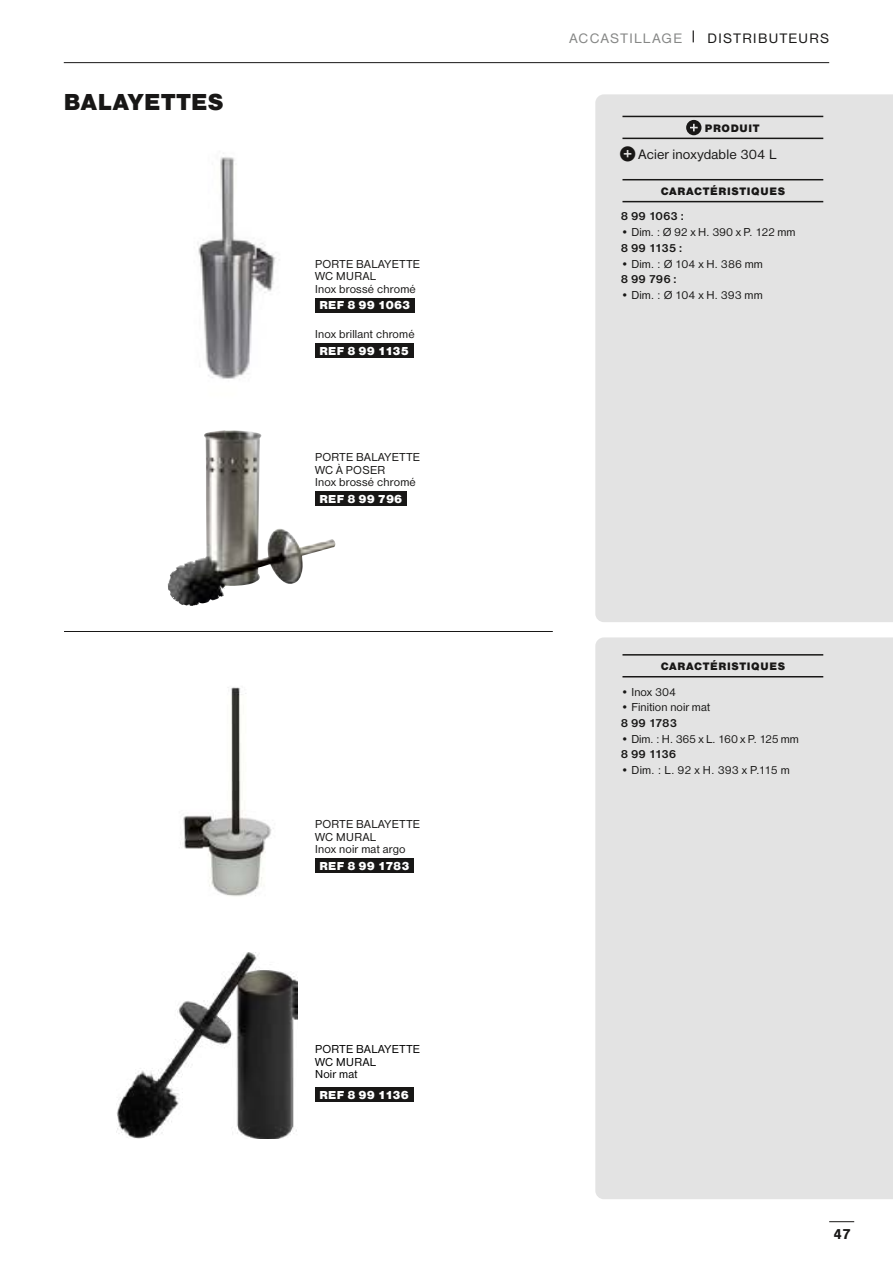
<style>
.page{position:relative;width:893px;height:1263px;background:#fff}
.page>*{position:absolute;margin:0;border:0;box-sizing:border-box;transform-origin:0 0}
.t1{font:24px "Nimbus Sans DOT Blac";letter-spacing:.02em;color:#181716}
.t2{font:700 15px "Nimbus San";color:#181716}
.t3{font:14.25px "Nimbus Sans DOT";letter-spacing:.085em;color:#181716}
.t4{font:14.25px "Nimbus Sans DOT";letter-spacing:.01em;color:#181716}
.t5{font:12px/12.3px "Nimbus Sans DOT";letter-spacing:.015em;color:#181716}
.t6{font:12px "Nimbus Sans DOT Blac";letter-spacing:.015em;color:#fff}
.t7{font:700 12px "Nimbus Sans DOT";letter-spacing:-.01em;color:#181716}
.t8{font:12px/12.3px "Nimbus Sans DOT";letter-spacing:.03em;color:#000}
.t9{font:12px "Nimbus Sans DOT";letter-spacing:-.015em;color:#181716}
.t10{font:12px "Nimbus Sans DOT";letter-spacing:-.005em;color:#181716}
.t11{font:11.25px "Nimbus Sans DOT Blac";letter-spacing:.06em;color:#181716}
.s1{color:#868786}
.s2{font-family:"Pictos Loste";font-size:15px}
</style>
<div class="page">
<img style="left:168px;top:432px;width:167px;height:174px">
<img style="left:180px;top:687px;width:94px;height:210px">
<img style="left:117px;top:953px;width:181px;height:185px">
<img style="left:197px;top:153px;width:79px;height:226px">
<div style="left:315px;top:298px;width:99px;height:15px;background:#181716"></div>
<div style="left:315px;top:343px;width:98px;height:15px;background:#181716"></div>
<div style="left:315px;top:491px;width:92px;height:15px;background:#181716"></div>
<div style="left:315px;top:858px;width:99px;height:15px;background:#181716"></div>
<div style="left:315px;top:1087px;width:98px;height:15px;background:#181716"></div>
<hr style="left:64px;top:631px;width:489px;height:1px;background:#181716">
<div style="left:595px;top:637px;width:298px;height:562px;background:#e3e3e3"></div>
<hr style="left:622px;top:654px;width:201px;height:2px;background:#181716">
<hr style="left:622px;top:676px;width:201px;height:1px;background:#181716">
<div style="left:595px;top:94px;width:298px;height:528px;background:#e3e3e3"></div>
<hr style="left:622px;top:116px;width:201px;height:1px;background:#181716">
<hr style="left:622px;top:138px;width:201px;height:1px;background:#181716">
<hr style="left:622px;top:179px;width:201px;height:1px;background:#181716">
<hr style="left:622px;top:201px;width:201px;height:1px;background:#181716">
<svg style="left:686px;top:120px;width:15px;height:15px"></svg>
<svg style="left:829px;top:1221px;width:25px;height:1px"></svg>
<hr style="left:64px;top:62px;width:765px;height:1px;background:#181716">
<h1 class="t1" style="left:64px;top:88px;width:161px">BALAYETTES</h1>
<p class="t5" style="left:315px;top:258px;width:107px">PORTE BALAYETTE<br>WC MURAL<br>Inox brossé chromé</p>
<p class="t6" style="left:319px;top:298px;width:92px">REF 8 99 1063</p>
<p class="t5" style="left:315px;top:328px;width:101px">Inox brillant chromé</p>
<p class="t6" style="left:319px;top:344px;width:91px">REF 8 99 1135</p>
<p class="t5" style="left:315px;top:451px;width:107px">PORTE BALAYETTE<br>WC À POSER<br>Inox brossé chromé</p>
<p class="t6" style="left:319px;top:492px;width:85px">REF 8 99 796</p>
<p class="t5" style="left:315px;top:818px;width:107px">PORTE BALAYETTE<br>WC MURAL<br>Inox noir mat argo</p>
<p class="t6" style="left:319px;top:858px;width:92px">REF 8 99 1783</p>
<p class="t8" style="left:315px;top:1043px;width:107px">PORTE BALAYETTE<br>WC MURAL<br>Noir mat</p>
<p class="t6" style="left:319px;top:1088px;width:91px">REF 8 99 1136</p>
<p class="t3" style="left:569px;top:31px;width:261px"><span class="s1">ACCASTILLAGE</span> | DISTRIBUTEURS</p>
<p class="t11" style="left:705px;top:122px;width:56px">PRODUIT</p>
<p class="t4" style="left:621px;top:146px;width:157px"><span class="s2">R</span> Acier inoxydable 304 L</p>
<p class="t11" style="left:661px;top:185px;width:126px">CARACTÉRISTIQUES</p>
<p class="t7" style="left:621px;top:210px;width:64px">8 99 1063 :</p>
<p class="t10" style="left:621px;top:225px;width:176px">• Dim. : Ø 92 x H. 390 x P. 122 mm</p>
<p class="t7" style="left:621px;top:241px;width:63px">8 99 1135 :</p>
<p class="t5" style="left:621px;top:258px;width:144px">• Dim. : Ø 104 x H. 386 mm</p>
<p class="t7" style="left:621px;top:272px;width:57px">8 99 796 :</p>
<p class="t5" style="left:621px;top:289px;width:143px">• Dim. : Ø 104 x H. 393 mm</p>
<p class="t11" style="left:661px;top:660px;width:126px">CARACTÉRISTIQUES</p>
<p class="t5" style="left:621px;top:685px;width:57px">• Inox 304</p>
<p class="t5" style="left:621px;top:701px;width:91px">• Finition noir mat</p>
<p class="t7" style="left:621px;top:716px;width:58px">8 99 1783</p>
<p class="t9" style="left:621px;top:732px;width:180px">• Dim. : H. 365 x L. 160 x P. 125 mm</p>
<p class="t7" style="left:621px;top:748px;width:57px">8 99 1136</p>
<p class="t5" style="left:621px;top:764px;width:170px">• Dim. : L. 92 x H. 393 x P.115 m</p>
<p class="t2" style="left:833px;top:1226px;width:19px">47</p>
</div>
